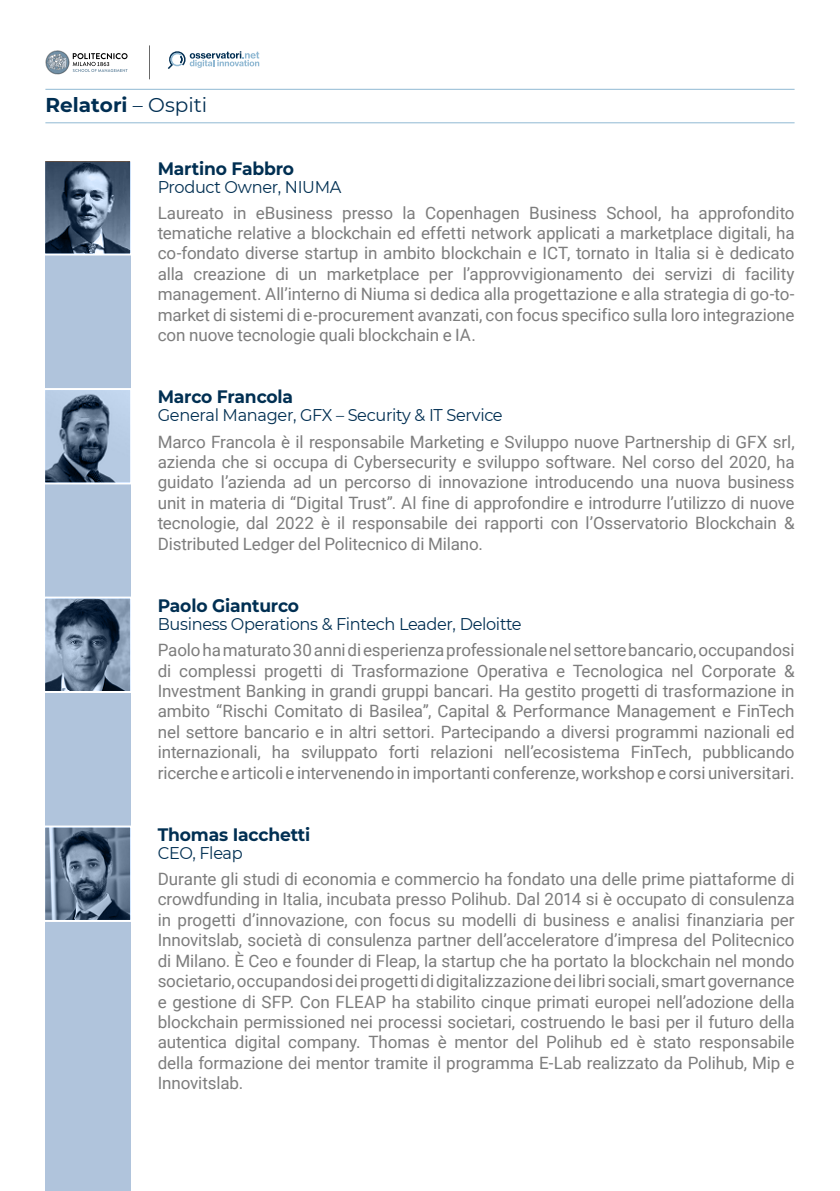
<style>
.page{position:relative;width:840px;height:1191px;background:#fff}
.page>*{position:absolute;margin:0;border:0;box-sizing:border-box;transform-origin:0 0}
.t1{font:700 20px "Montserrat";color:#002e52}
.t2{font:700 18px "Montserrat";letter-spacing:-.01em;color:#002f52;scale:.95 1}
.t3{font:17px/20.4px "Roboto";letter-spacing:-.005em;color:#7d7d7d;text-align:justify}
.t4{font:17px "Montserrat";letter-spacing:-.02em;color:#002f52;scale:.95 1}
.s1{font-weight:400}
</style>
<div class="page">
<div style="left:45px;top:163px;width:85px;height:1028px;background:#b0c4dc"></div>
<hr style="left:45px;top:89px;width:749px;height:1px;background:#91b9d3">
<hr style="left:45px;top:122px;width:749px;height:1px;background:#91b9d3">
<svg style="left:149px;top:45px;width:1px;height:34px"></svg>
<svg style="left:45px;top:50px;width:82px;height:24px"></svg>
<svg style="left:168px;top:51px;width:91px;height:18px"></svg>
<svg style="left:45px;top:161px;width:86px;height:95px;background:#56687f"></svg>
<svg style="left:45px;top:387px;width:86px;height:98px"></svg>
<svg style="left:45px;top:595px;width:86px;height:99px"></svg>
<svg style="left:45px;top:824px;width:86px;height:99px;background:#677b91"></svg>
<p class="t1" style="left:45px;top:91px;width:163px">Relatori <span class="s1">– Ospiti</span></p>
<p class="t2" style="left:158px;top:155px;width:145px">Martino Fabbro</p>
<p class="t4" style="left:158px;top:175px;width:195px">Product Owner, NIUMA</p>
<p class="t3" style="left:158px;top:202px;width:638px">Laureato in eBusiness presso la Copenhagen Business School, ha approfondito tematiche relative a blockchain ed effetti network applicati a marketplace digitali, ha co-fondato diverse startup in ambito blockchain e ICT, tornato in Italia si è dedicato alla creazione di un marketplace per l’approvvigionamento dei servizi di facility management. All’interno di Niuma si dedica alla progettazione e alla strategia di go-to&shy;market di sistemi di e-procurement avanzati, con focus specifico sulla loro integrazione con nuove tecnologie quali blockchain e IA.</p>
<p class="t2" style="left:158px;top:384px;width:144px">Marco Francola</p>
<p class="t4" style="left:158px;top:404px;width:364px">General Manager, GFX – Security &amp; IT Service</p>
<p class="t3" style="left:158px;top:431px;width:638px">Marco Francola è il responsabile Marketing e Sviluppo nuove Partnership di GFX srl, azienda che si occupa di Cybersecurity e sviluppo software. Nel corso del 2020, ha guidato l’azienda ad un percorso di innovazione introducendo una nuova business unit in materia di “Digital Trust”. Al fine di approfondire e introdurre l’utilizzo di nuove tecnologie, dal 2022 è il responsabile dei rapporti con l’Osservatorio Blockchain &amp; Distributed Ledger del Politecnico di Milano.</p>
<p class="t2" style="left:158px;top:592px;width:150px">Paolo Gianturco</p>
<p class="t4" style="left:158px;top:612px;width:384px">Business Operations &amp; Fintech Leader, Deloitte</p>
<p class="t3" style="left:158px;top:639px;width:638px">Paolo ha maturato 30 anni di esperienza professionale nel settore bancario, occupandosi di complessi progetti di Trasformazione Operativa e Tecnologica nel Corporate &amp; Investment Banking in grandi gruppi bancari. Ha gestito progetti di trasformazione in ambito “Rischi Comitato di Basilea”, Capital &amp; Performance Management e FinTech nel settore bancario e in altri settori. Partecipando a diversi programmi nazionali ed internazionali, ha sviluppato forti relazioni nell’ecosistema FinTech, pubblicando ricerche e articoli e intervenendo in importanti conferenze, workshop e corsi universitari.</p>
<p class="t2" style="left:158px;top:821px;width:162px">Thomas Iacchetti</p>
<p class="t4" style="left:158px;top:841px;width:91px">CEO, Fleap</p>
<p class="t3" style="left:158px;top:868px;width:638px">Durante gli studi di economia e commercio ha fondato una delle prime piattaforme di crowdfunding in Italia, incubata presso Polihub. Dal 2014 si è occupato di consulenza in progetti d’innovazione, con focus su modelli di business e analisi finanziaria per Innovitslab, società di consulenza partner dell’acceleratore d’impresa del Politecnico di Milano. È Ceo e founder di Fleap, la startup che ha portato la blockchain nel mondo societario, occupandosi dei progetti di digitalizzazione dei libri sociali, smart governance e gestione di SFP. Con FLEAP ha stabilito cinque primati europei nell’adozione della blockchain permissioned nei processi societari, costruendo le basi per il futuro della autentica digital company. Thomas è mentor del Polihub ed è stato responsabile della formazione dei mentor tramite il programma E-Lab realizzato da Polihub, Mip e Innovitslab.</p>
</div>
